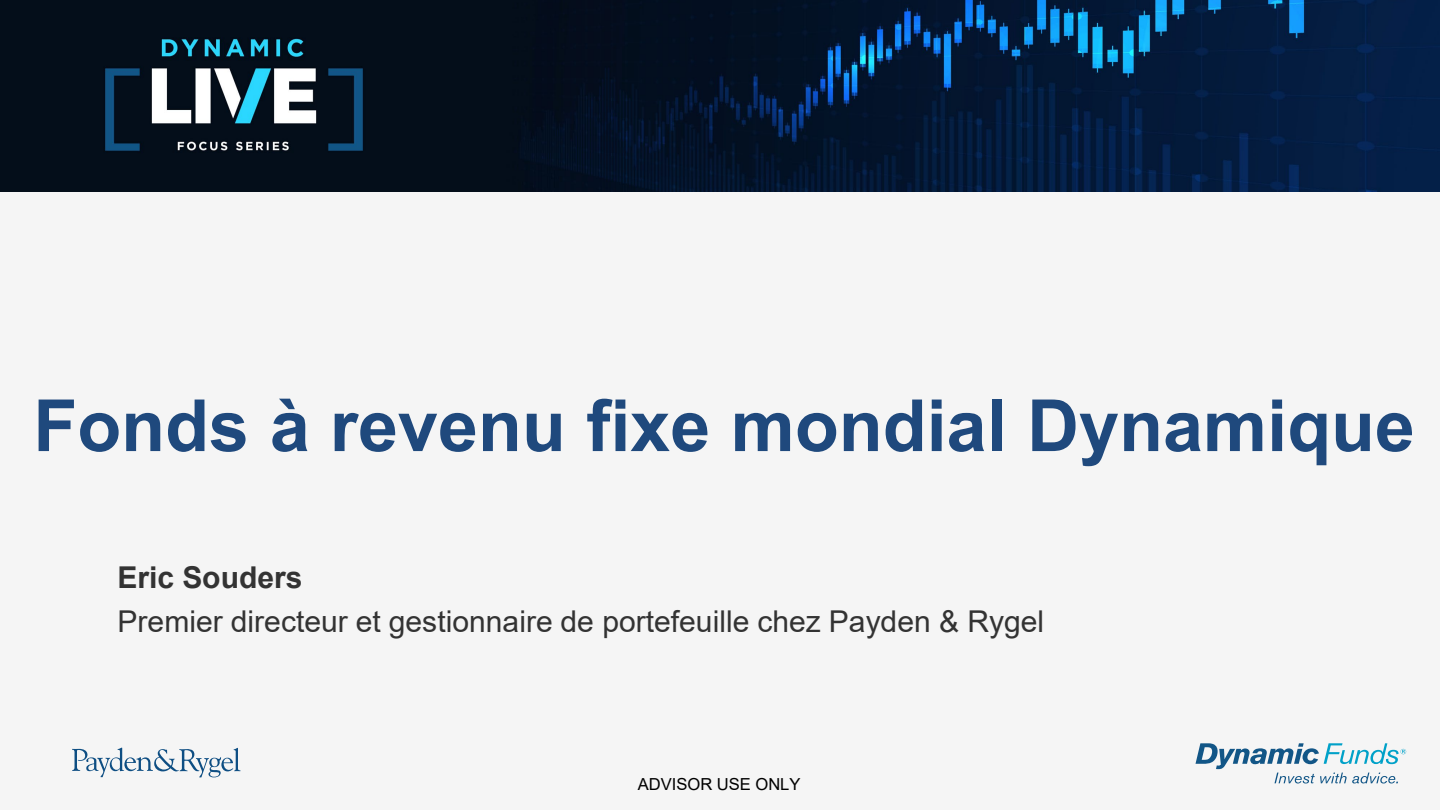
<style>
.page{position:relative;width:1440px;height:810px;background:#f5f5f5}
.page>*{position:absolute;margin:0;border:0;box-sizing:border-box;transform-origin:0 0}
.t1{font:700 72px "Arial";color:#1f497d}
.t2{font:30px "Arial";color:#333}
.t3{font:700 30px "Arial";color:#333}
.t4{font:16.5px "Arial";letter-spacing:-.005em;color:#000}
</style>
<div class="page">
<img style="left:0;top:0;width:1440px;height:191px">
<svg style="left:72px;top:748px;width:169px;height:29px"></svg>
<svg style="left:1196px;top:743px;width:210px;height:41px"></svg>
<h2 class="t1" style="left:33px;top:375px;width:1383px">Fonds à revenu fixe mondial Dynamique</h2>
<p class="t3" style="left:118px;top:557px;width:187px">Eric Souders</p>
<p class="t2" style="left:118px;top:600px;width:928px">Premier directeur et gestionnaire de portefeuille chez Payden &amp; Rygel</p>
<p class="t4" style="left:638px;top:773px;width:164px">ADVISOR USE ONLY</p>
</div>
